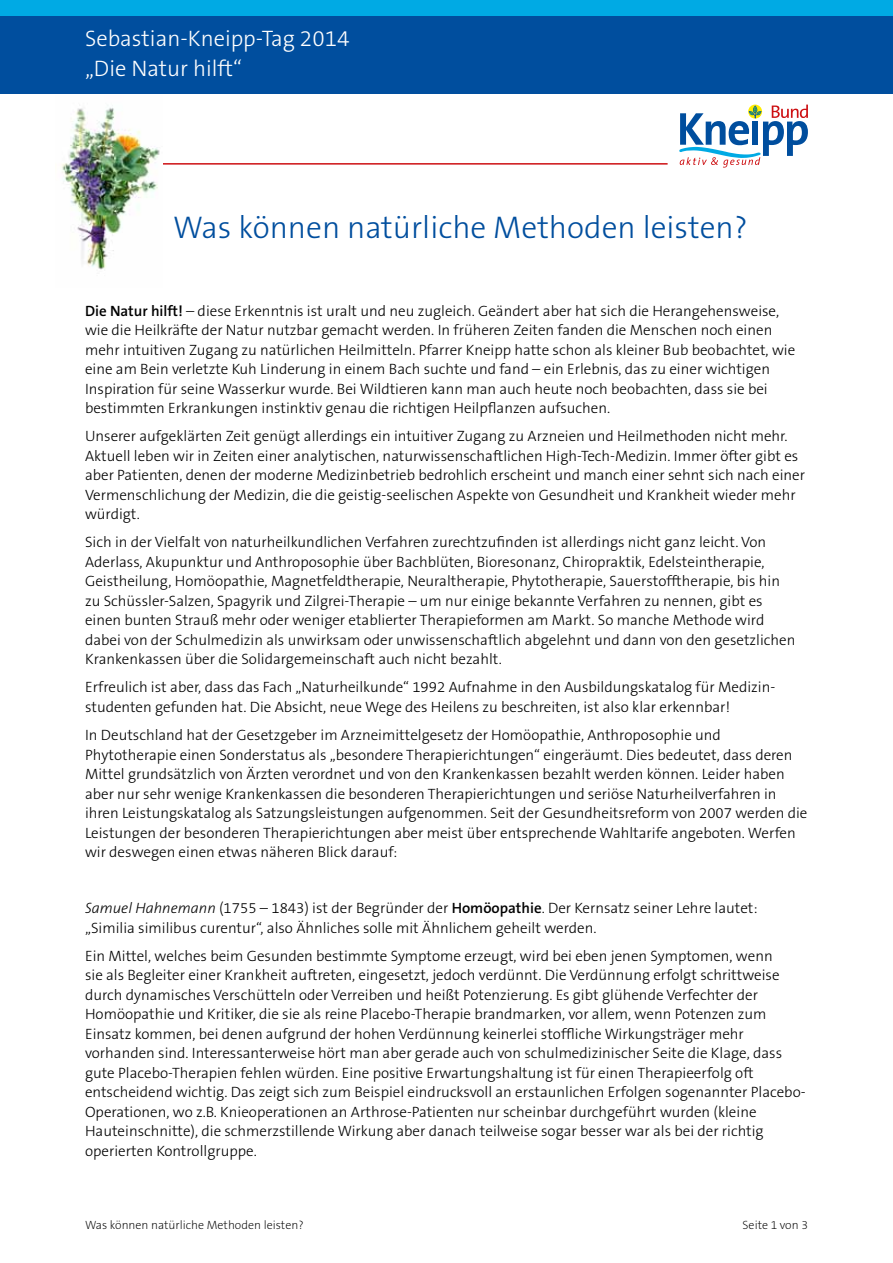
<style>
.page{position:relative;width:893px;height:1263px;background:#fff}
.page>*{position:absolute;margin:0;border:0;box-sizing:border-box;transform-origin:0 0}
.t1{font:300 31.5px "The Sans B3";color:#004e9e}
.t2{font:300 22.5px/30px "The Sans B3";color:#fff}
.t3{font:300 15px/19.5px "The Sans B3";color:#000}
.t4{font:200 12px "The Sans B2";color:#000}
.s1{font-family:"The Sans B6";font-weight:600}
.s2{font-style:italic}
</style>
<div class="page">
<div style="left:0;top:0;width:893px;height:16px;background:#00aae4"></div>
<div style="left:0;top:16px;width:893px;height:78px;background:#004e9e"></div>
<svg style="left:679px;top:105px;width:129px;height:63px"></svg>
<hr style="left:85px;top:163px;width:583px;height:2px;background:#cd1013">
<img style="left:61px;top:107px;width:101px;height:163px">
<h2 class="t2" style="left:85px;top:24px;width:266px">Sebastian-Kneipp-Tag 2014 „Die Natur hilft“</h2>
<h1 class="t1" style="left:173px;top:210px;width:576px">Was können natürliche Methoden leisten?</h1>
<p class="t3" style="left:85px;top:302px;width:712px"><span class="s1">Die Natur hilft!</span> – diese Erkenntnis ist uralt und neu zugleich. Geändert aber hat sich die Herangehensweise, wie die Heilkräfte der Natur nutzbar gemacht werden. In früheren Zeiten fanden die Menschen noch einen mehr intuitiven Zugang zu natürlichen Heilmitteln. Pfarrer Kneipp hatte schon als kleiner Bub beobachtet, wie eine am Bein verletzte Kuh Linderung in einem Bach suchte und fand – ein Erlebnis, das zu einer wichtigen Inspiration für seine Wasserkur wurde. Bei Wildtieren kann man auch heute noch beobachten, dass sie bei bestimmten Erkrankungen instinktiv genau die richtigen Heilpflanzen aufsuchen.</p>
<p class="t3" style="left:85px;top:427px;width:721px">Unserer aufgeklärten Zeit genügt allerdings ein intuitiver Zugang zu Arzneien und Heilmethoden nicht mehr.<br>Aktuell leben wir in Zeiten einer analytischen, naturwissenschaftlichen High-Tech-Medizin. Immer öfter gibt es aber Patienten, denen der moderne Medizinbetrieb bedrohlich erscheint und manch einer sehnt sich nach einer Vermenschlichung der Medizin, die die geistig-seelischen Aspekte von Gesundheit und Krankheit wieder mehr würdigt.</p>
<p class="t3" style="left:85px;top:533px;width:712px">Sich in der Vielfalt von naturheilkundlichen Verfahren zurechtzufinden ist allerdings nicht ganz leicht. Von Aderlass, Akupunktur und Anthroposophie über Bachblüten, Bioresonanz, Chiropraktik, Edelsteintherapie, Geistheilung, Homöopathie, Magnetfeldtherapie, Neuraltherapie, Phytotherapie, Sauerstofftherapie, bis hin zu Schüssler-Salzen, Spagyrik und Zilgrei-Therapie – um nur einige bekannte Verfahren zu nennen, gibt es einen bunten Strauß mehr oder weniger etablierter Therapieformen am Markt. So manche Methode wird dabei von der Schulmedizin als unwirksam oder unwissenschaftlich abgelehnt und dann von den gesetzlichen Krankenkassen über die Solidargemeinschaft auch nicht bezahlt.</p>
<p class="t3" style="left:85px;top:678px;width:690px">Erfreulich ist aber, dass das Fach „Naturheilkunde“ 1992 Aufnahme in den Ausbildungskatalog für Medizin&shy;studenten gefunden hat. Die Absicht, neue Wege des Heilens zu beschreiten, ist also klar erkennbar!</p>
<p class="t3" style="left:85px;top:726px;width:724px">In Deutschland hat der Gesetzgeber im Arzneimittelgesetz der Homöopathie, Anthroposophie und Phytotherapie einen Sonderstatus als „besondere Therapierichtungen“ eingeräumt. Dies bedeutet, dass deren Mittel grundsätzlich von Ärzten verordnet und von den Krankenkassen bezahlt werden können. Leider haben aber nur sehr wenige Krankenkassen die besonderen Therapierichtungen und seriöse Naturheilverfahren in ihren Leistungskatalog als Satzungsleistungen aufgenommen. Seit der Gesundheitsreform von 2007 werden die Leistungen der besonderen Therapierichtungen aber meist über entsprechende Wahltarife angeboten. Werfen wir deswegen einen etwas näheren Blick darauf:</p>
<p class="t3" style="left:85px;top:899px;width:674px"><span class="s2">Samuel Hahnemann</span> (1755 – 1843) ist der Begründer der <span class="s1">Homöopathie</span>. Der Kernsatz seiner Lehre lautet: „Similia similibus curentur“, also Ähnliches solle mit Ähnlichem geheilt werden.</p>
<p class="t3" style="left:85px;top:946px;width:722px">Ein Mittel, welches beim Gesunden bestimmte Symptome erzeugt, wird bei eben jenen Symptomen, wenn<br>sie als Begleiter einer Krankheit auftreten, eingesetzt, jedoch verdünnt. Die Verdünnung erfolgt schrittweise durch dynamisches Verschütteln oder Verreiben und heißt Potenzierung. Es gibt glühende Verfechter der Homöopathie und Kritiker, die sie als reine Placebo-Therapie brandmarken, vor allem, wenn Potenzen zum Einsatz kommen, bei denen aufgrund der hohen Verdünnung keinerlei stoffliche Wirkungsträger mehr vorhanden sind. Interessanterweise hört man aber gerade auch von schulmedizinischer Seite die Klage, dass gute Placebo-Therapien fehlen würden. Eine positive Erwartungshaltung ist für einen Therapieerfolg oft entscheidend wichtig. Das zeigt sich zum Beispiel eindrucksvoll an erstaunlichen Erfolgen sogenannter Placebo-Operationen, wo z.B. Knieoperationen an Arthrose-Patienten nur scheinbar durchgeführt wurden (kleine Hauteinschnitte), die schmerzstillende Wirkung aber danach teilweise sogar besser war als bei der richtig operierten Kontrollgruppe.</p>
<p class="t4" style="left:85px;top:1218px;width:220px">Was können natürliche Methoden leisten?</p>
<p class="t4" style="left:743px;top:1218px;width:67px">Seite 1 von 3</p>
</div>
